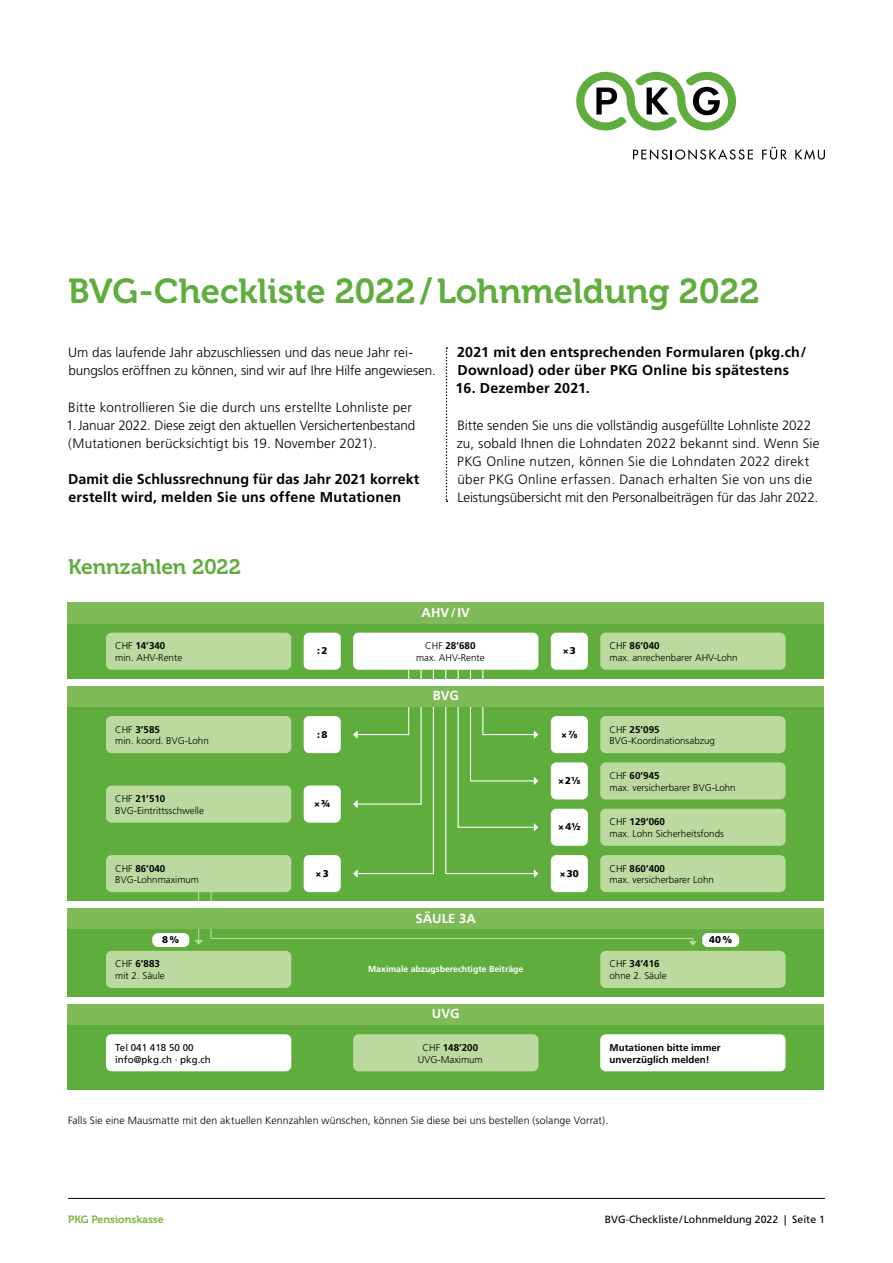
<style>
.page{position:relative;width:893px;height:1263px;background:#fff}
.page>*{position:absolute;margin:0;border:0;box-sizing:border-box;transform-origin:0 0}
.t1{font:34.5px "Museo 700";color:#5ead3d}
.t2{font:21px "Museo 700";letter-spacing:-.005em;color:#5ead3d}
.t3{font:700 14.25px/18px "Frutiger";letter-spacing:.015em;color:#000}
.t4{font:300 13.5px/18.1px "Frutiger";letter-spacing:.005em;color:#000}
.t5{font:700 13.05px "Frutiger";color:#fff}
.t6{font:300 10.5px "Frutiger";letter-spacing:.01em;color:#000}
.t7{font:10.5px "Frutiger";color:#000}
.t8{font:10.5px "Museo 700";color:#7bb737}
.t9{font:300 9.75px/11.7px "Frutiger";color:#000}
.t10{font:700 9.75px/11.7px "Frutiger";color:#000}
.t11{font:9.75px/11.7px "Frutiger";color:#000}
.t12{font:900 9.75px "Frutiger";color:#000}
.t13{font:700 8.7px "Frutiger";color:#fff}
.t14{font:900 5.85px "Frutiger";color:#000}
.s1{font-weight:700}
.s2{font-size:9.75px}
.s3{font-weight:700;font-style:italic;font-size:9.9px}
.s4{font-size:5.85px}
</style>
<div class="page">
<svg style="left:633px;top:149px;width:120px;height:11px"></svg>
<svg style="left:762px;top:147px;width:25px;height:13px"></svg>
<svg style="left:795px;top:149px;width:30px;height:11px"></svg>
<svg style="left:576px;top:72px;width:160px;height:59px"></svg>
<hr style="left:68px;top:1198px;width:757px;height:1px;background:#000">
<div style="left:67px;top:601px;width:757px;height:488px;background:#5ead3d"></div>
<hr style="left:67px;top:601px;width:757px;height:1px;background:#fff">
<svg style="left:445px;top:669px;width:93px;height:209px"></svg>
<svg style="left:353px;top:670px;width:81px;height:208px"></svg>
<hr style="left:198px;top:892px;width:1px;height:48px;background:#bcda9f">
<svg style="left:194px;top:940px;width:9px;height:5px"></svg>
<svg style="left:210px;top:891px;width:487px;height:55px"></svg>
<div style="left:353px;top:633px;width:185px;height:37px;background:#fff;border-radius:6px"></div>
<div style="left:106px;top:633px;width:185px;height:37px;background:#bcda9f;border-radius:6px"></div>
<div style="left:304px;top:633px;width:37px;height:37px;background:#fff;border-radius:6px"></div>
<div style="left:304px;top:716px;width:37px;height:37px;background:#fff;border-radius:6px"></div>
<div style="left:304px;top:785px;width:37px;height:38px;background:#fff;border-radius:6px"></div>
<div style="left:304px;top:855px;width:37px;height:37px;background:#fff;border-radius:6px"></div>
<div style="left:551px;top:633px;width:37px;height:37px;background:#fff;border-radius:6px"></div>
<div style="left:551px;top:716px;width:37px;height:37px;background:#fff;border-radius:6px"></div>
<div style="left:551px;top:762px;width:37px;height:37px;background:#fff;border-radius:6px"></div>
<div style="left:551px;top:809px;width:37px;height:37px;background:#fff;border-radius:6px"></div>
<div style="left:551px;top:855px;width:37px;height:37px;background:#fff;border-radius:6px"></div>
<div style="left:600px;top:633px;width:186px;height:37px;background:#bcda9f;border-radius:6px"></div>
<div style="left:600px;top:716px;width:186px;height:37px;background:#bcda9f;border-radius:6px"></div>
<div style="left:106px;top:716px;width:185px;height:37px;background:#bcda9f;border-radius:6px"></div>
<div style="left:600px;top:762px;width:186px;height:37px;background:#bcda9f;border-radius:6px"></div>
<div style="left:106px;top:785px;width:185px;height:38px;background:#bcda9f;border-radius:6px"></div>
<div style="left:600px;top:809px;width:186px;height:37px;background:#bcda9f;border-radius:6px"></div>
<div style="left:600px;top:855px;width:186px;height:37px;background:#bcda9f;border-radius:6px"></div>
<div style="left:106px;top:855px;width:185px;height:37px;background:#bcda9f;border-radius:6px"></div>
<div style="left:600px;top:951px;width:186px;height:37px;background:#bcda9f;border-radius:6px"></div>
<div style="left:106px;top:951px;width:185px;height:37px;background:#bcda9f;border-radius:6px"></div>
<div style="left:600px;top:1034px;width:186px;height:37px;background:#fff;border-radius:6px"></div>
<div style="left:106px;top:1034px;width:185px;height:37px;background:#fff;border-radius:6px"></div>
<div style="left:353px;top:1034px;width:185px;height:37px;background:#bcda9f;border-radius:6px"></div>
<div style="left:152px;top:933px;width:37px;height:14px;background:#fff;border-radius:6px"></div>
<div style="left:702px;top:933px;width:37px;height:14px;background:#fff;border-radius:6px"></div>
<div style="left:67px;top:602px;width:757px;height:21px;background:#7eba57"></div>
<div style="left:67px;top:685px;width:757px;height:22px;background:#7eba57"></div>
<div style="left:67px;top:907px;width:757px;height:22px;background:#7eba57"></div>
<div style="left:67px;top:1003px;width:757px;height:22px;background:#7eba57"></div>
<div style="left:67px;top:679px;width:757px;height:6px;background:#fff"></div>
<div style="left:67px;top:901px;width:757px;height:6px;background:#fff"></div>
<div style="left:67px;top:997px;width:757px;height:6px;background:#fff"></div>
<svg style="left:446px;top:347px;width:1px;height:155px"></svg>
<h1 class="t1" style="left:68px;top:272px;width:693px">BVG-Checkliste 2022/Lohnmeldung 2022</h1>
<p class="t4" style="left:68px;top:344px;width:369px">Um das laufende Jahr abzuschliessen und das neue Jahr rei&shy;bungslos eröffnen zu können, sind wir auf Ihre Hilfe angewiesen.</p>
<p class="t4" style="left:66px;top:398px;width:351px">Bitte kontrollieren Sie die durch uns erstellte Lohnliste per<br>1.Januar 2022. Diese zeigt den aktuellen Versichertenbestand (Mutationen berücksichtigt bis 19. November 2021).</p>
<p class="t3" style="left:68px;top:470px;width:353px">Damit die Schlussrechnung für das Jahr 2021 korrekt erstellt wird, melden Sie uns offene Mutationen</p>
<h2 class="t2" style="left:68px;top:555px;width:174px">Kennzahlen 2022</h2>
<p class="t3" style="left:457px;top:343px;width:351px">2021 mit den entsprechenden Formularen (pkg.ch/<br>Download) oder über PKG Online bis spätestens</p>
<p class="t3" style="left:456px;top:379px;width:136px">16. Dezember 2021.</p>
<p class="t4" style="left:457px;top:416px;width:364px">Bitte senden Sie uns die vollständig ausgefüllte Lohnliste 2022 zu, sobald Ihnen die Lohndaten 2022 bekannt sind. Wenn Sie PKG Online nutzen, können Sie die Lohndaten 2022 direkt über PKG Online erfassen. Danach erhalten Sie von uns die Leistungsübersicht mit den Personalbeiträgen für das Jahr 2022.</p>
<p class="t5" style="left:422px;top:605px;width:50px">AHV/IV</p>
<p class="t9" style="left:115px;top:640px;width:69px">CHF <span class="s1">14’340 </span>min. AHV-Rente</p>
<p class="t12" style="left:317px;top:645px;width:12px">:2</p>
<p class="t9" style="left:416px;top:640px;width:70px;text-align:center">CHF <span class="s1">28’680 </span>max. AHV-Rente</p>
<p class="t12" style="left:563px;top:645px;width:15px">×3</p>
<p class="t9" style="left:609px;top:640px;width:130px">CHF <span class="s1">86’040<br></span>max. anrechenbarer AHV-Lohn</p>
<p class="t5" style="left:433px;top:688px;width:28px">BVG</p>
<p class="t9" style="left:115px;top:724px;width:95px">CHF <span class="s1">3’585<br></span>min. koord. BVG-Lohn</p>
<p class="t12" style="left:317px;top:728px;width:12px">:8</p>
<p class="t9" style="left:115px;top:793px;width:90px">CHF <span class="s1">21’510<br></span>BVG-Eintrittsschwelle</p>
<p class="t12" style="left:314px;top:798px;width:18px">×¾</p>
<p class="t9" style="left:115px;top:863px;width:85px">CHF <span class="s1">86’040<br></span>BVG-Lohnmaximum</p>
<p class="t12" style="left:316px;top:867px;width:15px">×3</p>
<p class="t14" style="left:561px;top:731px;width:18px"><span class="s2">×</span> 7<span class="s3">/</span>8</p>
<p class="t12" style="left:558px;top:775px;width:24px">×2<sup>1</sup><span class="s3">/</span><span class="s4">8</span></p>
<p class="t12" style="left:558px;top:821px;width:24px">×4½</p>
<p class="t12" style="left:560px;top:867px;width:21px">×30</p>
<p class="t9" style="left:609px;top:724px;width:107px">CHF <span class="s1">25’095<br></span>BVG-Koordinationsabzug</p>
<p class="t9" style="left:609px;top:770px;width:128px">CHF <span class="s1">60’945<br></span>max. versicherbarer BVG-Lohn</p>
<p class="t9" style="left:609px;top:816px;width:116px">CHF <span class="s1">129’060<br></span>max. Lohn Sicherheitsfonds</p>
<p class="t9" style="left:609px;top:863px;width:106px">CHF <span class="s1">860’400<br></span>max. versicherbarer Lohn</p>
<p class="t5" style="left:416px;top:910px;width:62px">SÄULE 3A</p>
<p class="t12" style="left:162px;top:934px;width:19px">8%</p>
<p class="t12" style="left:709px;top:934px;width:25px">40%</p>
<p class="t9" style="left:115px;top:958px;width:51px">CHF <span class="s1">6’883 </span>mit 2. Säule</p>
<p class="t13" style="left:368px;top:964px;width:157px">Maximale abzugsberechtigte Beiträge</p>
<p class="t5" style="left:432px;top:1006px;width:29px">UVG</p>
<p class="t9" style="left:609px;top:958px;width:59px">CHF <span class="s1">34’416 </span>ohne 2. Säule</p>
<p class="t11" style="left:115px;top:1042px;width:97px">Tel 041 418 50 00 info@pkg.ch · pkg.ch</p>
<p class="t9" style="left:418px;top:1042px;width:66px;text-align:center">CHF <span class="s1">148’200<br></span>UVG-Maximum</p>
<p class="t10" style="left:609px;top:1042px;width:113px">Mutationen bitte immer unverzüglich melden!</p>
<p class="t6" style="left:68px;top:1115px;width:542px">Falls Sie eine Mausmatte mit den aktuellen Kennzahlen wünschen, können Sie diese bei uns bestellen (solange Vorrat).</p>
<p class="t8" style="left:68px;top:1214px;width:97px">PKG Pensionskasse</p>
<p class="t7" style="left:605px;top:1213px;width:222px">BVG-Checkliste/Lohnmeldung 2022 | Seite 1</p>
</div>
